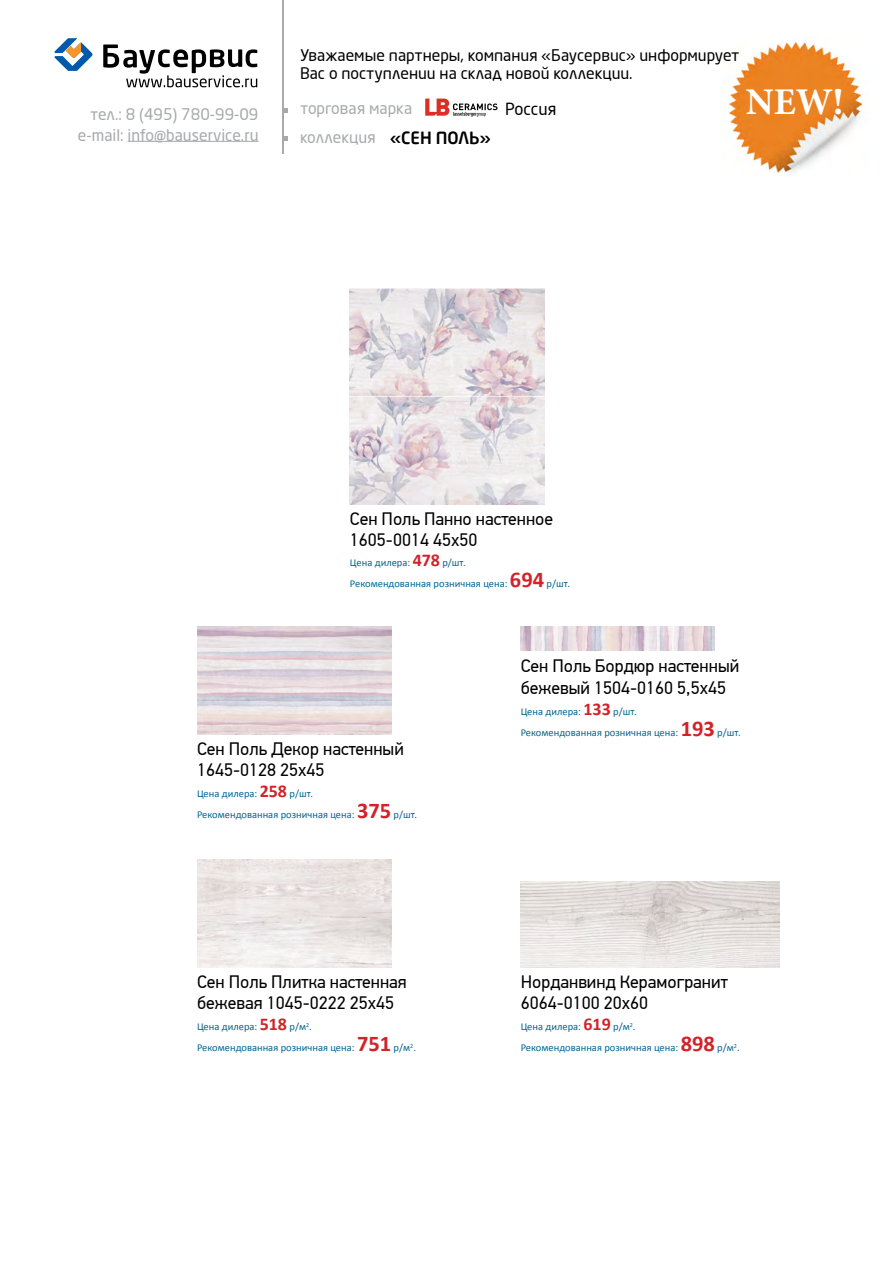
<style>
.page{position:relative;width:893px;height:1263px;background:#fff}
.page>*{position:absolute;margin:0;border:0;box-sizing:border-box;transform-origin:0 0}
.t1{font:700 37.8px "Minion Pro";color:#fff}
.t2{font:18px/21.6px "PF Din Text Pro";color:#000}
.t3{font:500 16.5px "Neo Sans Cyr";color:#000}
.t4{font:16.5px "Neo Sans Cyr";color:#000}
.t5{font:15.75px/18.9px "Neo Sans Cyr";color:#000}
.t6{font:15.75px/21px "Neo Sans Cyr";color:#a7a9ac;text-align:right}
.t7{font:10.5px/21px "Calibri";color:#006494}
.s1{font-weight:700;font-size:18px;color:#d2232a}
.s2{font-weight:700;font-size:22.5px;color:#d2232a}
</style>
<div class="page">
<svg style="left:283px;top:108px;width:5px;height:4px"></svg>
<svg style="left:283px;top:136px;width:5px;height:5px"></svg>
<hr style="left:282px;top:0;width:1px;height:154px;background:#a7a9ac">
<hr style="left:128px;top:141px;width:130px;height:1px;background:#a7a9ac">
<svg style="left:103px;top:44px;width:155px;height:43px"></svg>
<svg style="left:54px;top:38px;width:39px;height:33px"></svg>
<img style="left:729px;top:40px;width:134px;height:133px">
<svg style="left:425px;top:99px;width:72px;height:18px"></svg>
<img style="left:197px;top:860px;width:194px;height:108px">
<img style="left:350px;top:289px;width:194px;height:216px">
<img style="left:521px;top:881px;width:258px;height:86px">
<img style="left:521px;top:627px;width:194px;height:23px">
<h3 class="t6" style="left:78px;top:103px;width:182px">тел.: 8 (495) 780-99-09 е-mail: info@bauservice.ru</h3>
<h3 class="t5" style="left:300px;top:45px;width:441px">Уважаемые партнеры, компания «Баусервис» информирует<br>Вас о поступлении на склад новой коллекции.</h3>
<h3 class="t6" style="left:300px;top:98px;width:114px">торговая марка</h3>
<h3 class="t4" style="left:505px;top:99px;width:53px">Россия</h3>
<h3 class="t6" style="left:300px;top:127px;width:77px">коллекция</h3>
<h3 class="t3" style="left:390px;top:128px;width:103px">«Сен Поль»</h3>
<h1 class="t1" style="left:746px;top:75px;width:99px">NEW!</h1>
<h2 class="t2" style="left:350px;top:508px;width:205px">Сен Поль Панно настенное<br>1605-0014 45х50</h2>
<p class="t7" style="left:350px;top:551px;width:222px">Цена дилера: <span class="s1">478</span> р/шт.<br>Рекомендованная розничная цена: <span class="s2">694</span> р/шт.</p>
<h2 class="t2" style="left:521px;top:655px;width:220px">Сен Поль Бордюр настенный бежевый 1504-0160 5,5х45</h2>
<p class="t7" style="left:521px;top:701px;width:222px">Цена дилера: <span class="s1">133</span> р/шт.<br>Рекомендованная розничная цена: <span class="s2">193</span> р/шт.</p>
<h2 class="t2" style="left:197px;top:738px;width:208px">Сен Поль Декор настенный<br>1645-0128 25х45</h2>
<p class="t7" style="left:197px;top:783px;width:222px">Цена дилера: <span class="s1">258</span> р/шт.<br>Рекомендованная розничная цена: <span class="s2">375</span> р/шт.</p>
<h2 class="t2" style="left:197px;top:971px;width:211px">Сен Поль Плитка настенная бежевая 1045-0222 25х45</h2>
<h2 class="t2" style="left:521px;top:971px;width:209px">Норданвинд Керамогранит<br>6064-0100 20х60</h2>
<p class="t7" style="left:197px;top:1016px;width:220px">Цена дилера: <span class="s1">518</span> р/м<sup>2</sup>.<br>Рекомендованная розничная цена: <span class="s2">751</span> р/м<sup>2</sup>.</p>
<p class="t7" style="left:521px;top:1016px;width:220px">Цена дилера: <span class="s1">619</span> р/м<sup>2</sup>.<br>Рекомендованная розничная цена: <span class="s2">898</span> р/м<sup>2</sup>.</p>
</div>
